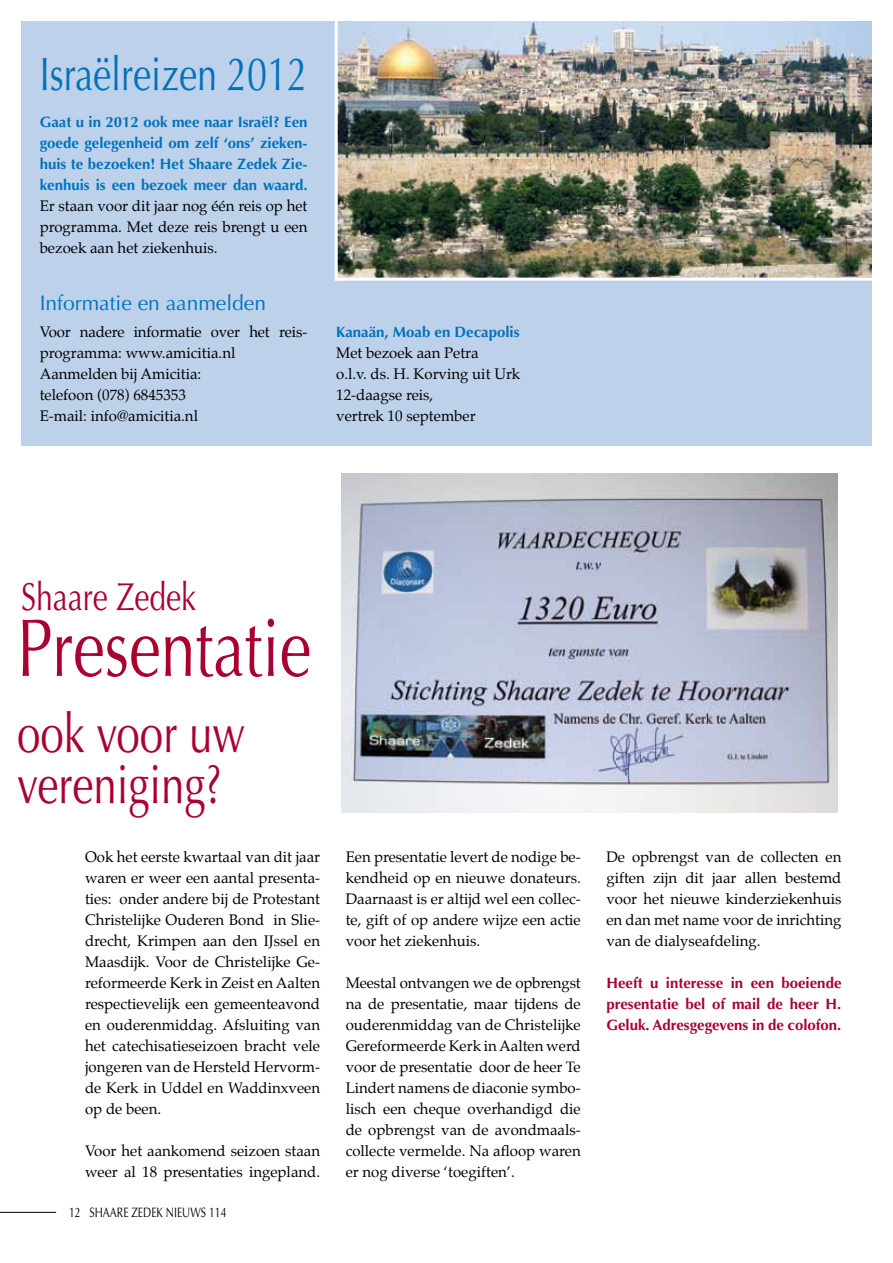
<style>
.page{position:relative;width:893px;height:1263px;background:#fff}
.page>*{position:absolute;margin:0;border:0;box-sizing:border-box;transform-origin:0 0}
.t1{font:81.9px "Optima";color:#a90230;scale:.77 1}
.t2{font:54.6px/50.4px "Optima";color:#a90230;scale:.77 1}
.t3{font:46.8px "Optima";color:#0072ba;scale:.77 1}
.t4{font:39px "Optima";color:#a90230;scale:.77 1}
.t5{font:21px "Optima";color:#0072ba}
.t6{font:15px/21px "Palatino";color:#000;text-align:justify}
.t7{font:700 15px/21px "Optima";color:#0072ba;text-align:justify}
.t8{font:700 15px/21px "Optima";color:#a90230;text-align:justify}
.t9{font:13.65px "Optima";color:#000;scale:.77 1}
</style>
<div class="page">
<div style="left:21px;top:21px;width:851px;height:425px;background:#bdd1ea"></div>
<hr style="left:0;top:1212px;width:56px;height:1px;background:#000">
<img style="left:338px;top:21px;width:534px;height:257px">
<hr style="left:335px;top:278px;width:544px;height:3px;background:#fff">
<hr style="left:335px;top:15px;width:3px;height:266px;background:#fff">
<img style="left:342px;top:473px;width:495px;height:339px">
<h3 class="t3" style="left:40px;top:47px;width:349px">Israëlreizen 2012</h3>
<p class="t7" style="left:40px;top:111px;width:269px">Gaat u in 2012 ook mee naar Israël? Een goede gelegenheid om zelf ‘ons’ zieken&shy;huis te bezoeken! Het Shaare Zedek Zie&shy;kenhuis is een bezoek meer dan waard.</p>
<p class="t6" style="left:40px;top:195px;width:269px">Er staan voor dit jaar nog één reis op het programma. Met deze reis brengt u een bezoek aan het ziekenhuis.</p>
<h3 class="t5" style="left:40px;top:291px;width:228px">Informatie en aanmelden</h3>
<p class="t6" style="left:40px;top:321px;width:267px;text-align:left">Voor nadere informatie over het reis-- programma: www.amicitia.nl<br>Aanmelden bij Amicitia:<br>telefoon (078) 6845353<br>E-mail: info@amicitia.nl</p>
<p class="t7" style="left:336px;top:321px;width:185px">Kanaän, Moab en Decapolis</p>
<p class="t6" style="left:336px;top:342px;width:186px;text-align:left">Met bezoek aan Petra<br>o.l.v. ds. H. Korving uit Urk<br>12-daagse reis,<br>vertrek 10 september</p>
<h3 class="t4" style="left:21px;top:575px;width:229px">Shaare Zedek</h3>
<h1 class="t1" style="left:17px;top:600px;width:383px">Presentatie</h1>
<h2 class="t2" style="left:17px;top:709px;width:298px">ook voor uw vereniging?</h2>
<p class="t6" style="left:85px;top:846px;width:237px">Ook het eerste kwartaal van dit jaar waren er weer een aantal presenta&shy;ties: onder andere bij de Protestant Christelijke Ouderen Bond in Slie&shy;drecht, Krimpen aan den IJssel en Maasdijk. Voor de Christelijke Ge&shy;reformeerde Kerk in Zeist en Aalten respectievelijk een gemeenteavond en ouderenmiddag. Afsluiting van het catechisatieseizoen bracht vele jongeren van de Hersteld Hervorm&shy;de Kerk in Uddel en Waddinxveen op de been.</p>
<p class="t6" style="left:85px;top:1140px;width:237px">Voor het aankomend seizoen staan weer al 18 presentaties ingepland.</p>
<p class="t9" style="left:69px;top:1205px;width:206px">12 SHAARE ZEDEK NIEUWS 114</p>
<p class="t6" style="left:346px;top:846px;width:237px">Een presentatie levert de nodige be&shy;kendheid op en nieuwe donateurs.<br>Daarnaast is er altijd wel een collec&shy;te, gift of op andere wijze een actie voor het ziekenhuis.</p>
<p class="t6" style="left:346px;top:972px;width:237px">Meestal ontvangen we de opbrengst na de presentatie, maar tijdens de ouderenmiddag van de Christelijke Gereformeerde Kerk in Aalten werd voor de presentatie door de heer Te Lindert namens de diaconie symbo&shy;lisch een cheque overhandigd die de opbrengst van de avondmaals&shy;collecte vermelde. Na afloop waren er nog diverse ‘toegiften’.</p>
<p class="t6" style="left:606px;top:846px;width:237px">De opbrengst van de collecten en giften zijn dit jaar allen bestemd voor het nieuwe kinderziekenhuis en dan met name voor de inrichting van de dialyseafdeling.</p>
<p class="t8" style="left:606px;top:972px;width:237px">Heeft u interesse in een boeiende presentatie bel of mail de heer H.<br>Geluk. Adresgegevens in de colofon.</p>
</div>
